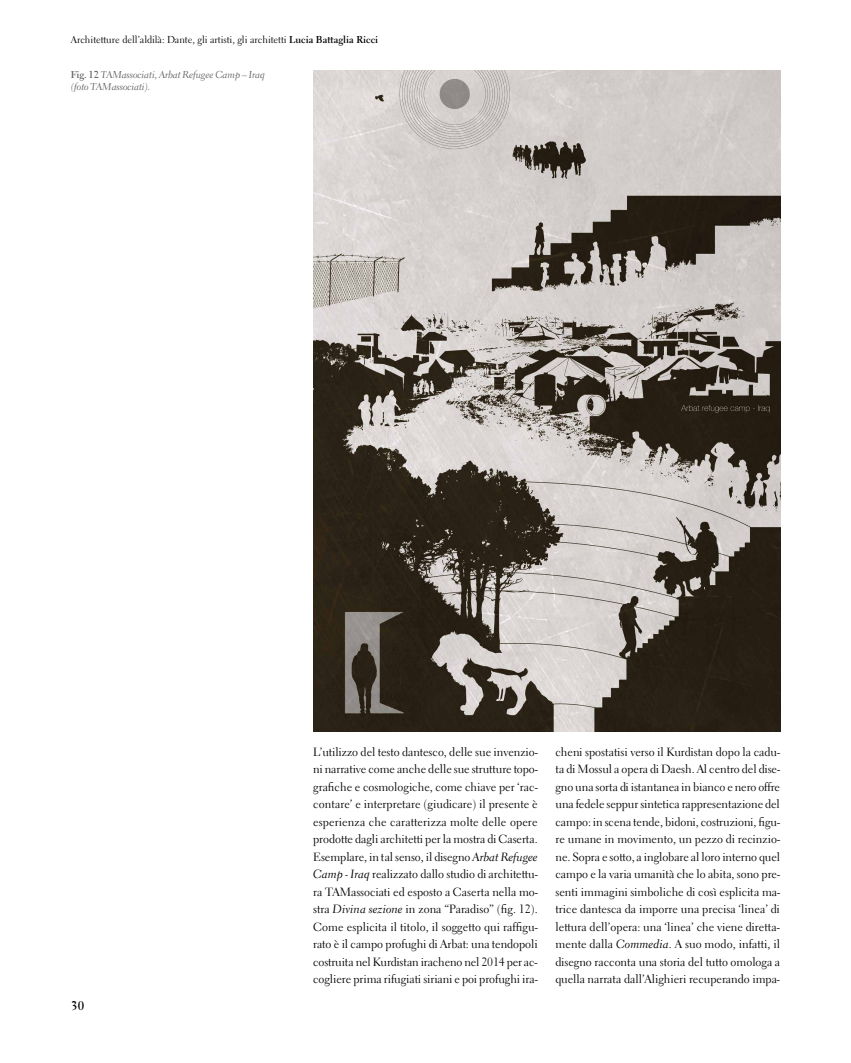
<style>
.page{position:relative;width:851px;height:1063px;background:#fff}
.page>*{position:absolute;margin:0;border:0;box-sizing:border-box;transform-origin:0 0}
.t1{font:700 12.5px "Electra LT Std";color:#000}
.t2{font:11.88px/17.5px "Electra LT Std";letter-spacing:-.005em;color:#000;text-align:justify}
.t3{font:10px "Electra LT Std";color:#000}
.t4{font:10px/12px "Electra LT Std Cursive";letter-spacing:-.01em;color:#636363}
.s1{font-weight:700}
.s2{font-family:"Electra LT Std";font-weight:700}
.s3{font-family:"Electra LT Std Cursive"}
</style>
<div class="page">
<img style="left:313px;top:71px;width:467px;height:660px">
<p class="t3" style="left:71px;top:33px;width:309px">Architetture dell’aldilà: Dante, gli artisti, gli architetti <span class="s1">Lucia Battaglia Ricci</span></p>
<p class="t4" style="left:71px;top:69px;width:195px"><span class="s2">Fig. 12</span> TAMassociati, Arbat Refugee Camp – Iraq (foto TAMassociati).</p>
<p class="t1" style="left:71px;top:998px;width:14px">30</p>
<p class="t2" style="left:313px;top:743px;width:226px">L’utilizzo del testo dantesco, delle sue invenzio&shy;ni narrative come anche delle sue strutture topo&shy;grafiche e cosmologiche, come chiave per ‘rac&shy;contare’ e interpretare (giudicare) il presente è esperienza che caratterizza molte delle opere prodotte dagli architetti per la mostra di Caserta.<br>Esemplare, in tal senso, il disegno <span class="s3">Arbat Refugee Camp - Iraq</span> realizzato dallo studio di architettu&shy;ra TAMassociati ed esposto a Caserta nella mo&shy;stra <span class="s3">Divina sezione</span> in zona “Paradiso” (fig. 12).<br>Come esplicita il titolo, il soggetto qui raffigu&shy;rato è il campo profughi di Arbat: una tendopoli costruita nel Kurdistan iracheno nel 2014 per ac&shy;cogliere prima rifugiati siriani e poi profughi ira-</p>
<p class="t2" style="left:555px;top:743px;width:226px">cheni spostatisi verso il Kurdistan dopo la cadu&shy;ta di Mossul a opera di Daesh. Al centro del dise&shy;gno una sorta di istantanea in bianco e nero offre una fedele seppur sintetica rappresentazione del campo: in scena tende, bidoni, costruzioni, figu&shy;re umane in movimento, un pezzo di recinzio&shy;ne. Sopra e sotto, a inglobare al loro interno quel campo e la varia umanità che lo abita, sono pre&shy;senti immagini simboliche di così esplicita ma&shy;trice dantesca da imporre una precisa ‘linea’ di lettura dell’opera: una ‘linea’ che viene diretta&shy;mente dalla <span class="s3">Commedia</span>. A suo modo, infatti, il disegno racconta una storia del tutto omologa a quella narrata dall’Alighieri recuperando impa-</p>
</div>
